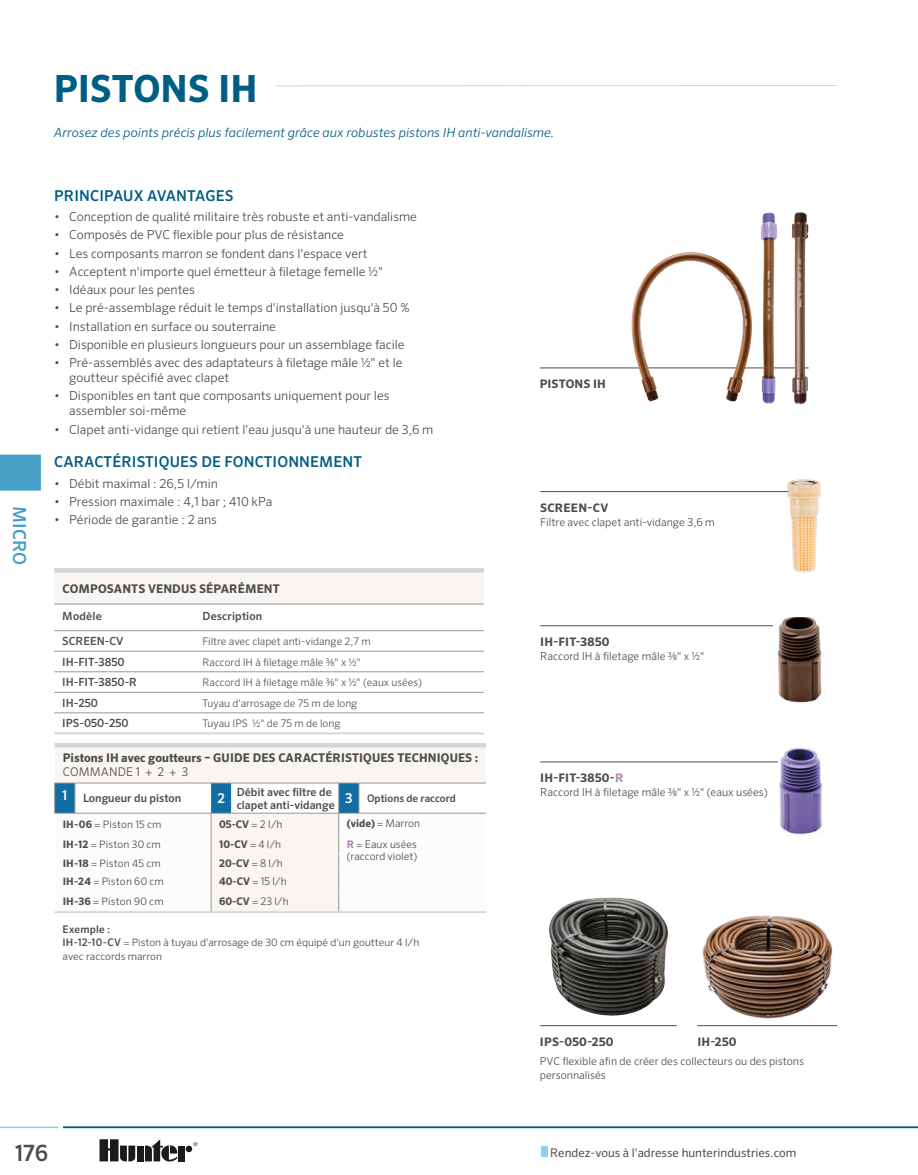
<style>
.page{position:relative;width:918px;height:1175px;background:#fff}
.page>*{position:absolute;margin:0;border:0;box-sizing:border-box;transform-origin:0 0}
.t1{font:700 37.5px "Sero Pro";letter-spacing:-.005em;color:#005d83}
.t2{font:500 22.5px "Sero Pro";color:#4c4d4d}
.t3{font:500 18px "Sero Pro";letter-spacing:.01em;color:#479ec7}
.t4{font:500 15px "Sero Pro";letter-spacing:.01em;color:#005d83}
.t5{font:500 13.5px "Sero Pro";color:#fff}
.t6{font:italic 300 12.75px "Sero Pro";letter-spacing:.005em;color:#005d83}
.t7{font:300 12.45px/15px "Sero Pro";color:#4c4d4d}
.t8{font:700 12px "Sero Pro";letter-spacing:.01em;color:#4c4d4d}
.t9{font:12px "Sero Pro";color:#4c4d4d}
.t10{font:300 12px "Sero Pro";letter-spacing:.01em;color:#4c4d4d}
.t11{font:700 11.7px "Sero Pro";letter-spacing:.02em;color:#4c4d4d}
.t12{font:500 11.25px/12px "Sero Pro";color:#4c4d4d}
.t13{font:300 10.8px/13.5px "Sero Pro";color:#4c4d4d}
.t14{font:300 10.5px "Sero Pro";color:#535454}
.t15{font:300 10.5px/12.6px "Sero Pro";color:#4c4d4d}
.t16{font:700 10.5px "Sero Pro";color:#4c4d4d}
.t17{font:500 10.5px "Sero Pro";letter-spacing:.015em;color:#4c4d4d}
.t18{font:300 10.35px/13.5px "Sero Pro";color:#4c4d4d}
.s1{font-weight:700}
.s2{font-size:10.5px}
.s3{font-weight:300}
.s4{font-weight:700;color:#b585b5}
.s5{font-weight:500;font-size:10.5px}
.s6{color:#b585b5}
</style>
<div class="page">
<div style="left:541px;top:1146px;width:7px;height:10px;background:#8dcef2"></div>
<hr style="left:63px;top:1126px;width:855px;height:2px;background:#005d83">
<hr style="left:0;top:1126px;width:58px;height:2px;background:#8dcef2">
<svg style="left:194px;top:1142px;width:3px;height:4px"></svg>
<div style="left:137px;top:1145px;width:7px;height:16px;background:#1c1b1a"></div>
<div style="left:186px;top:1145px;width:6px;height:7px;background:#1c1b1a;border-radius:50%"></div>
<div style="left:178px;top:1145px;width:7px;height:16px;background:#1c1b1a"></div>
<svg style="left:145px;top:1139px;width:32px;height:22px"></svg>
<svg style="left:100px;top:1139px;width:35px;height:22px"></svg>
<svg style="left:276px;top:85px;width:561px;height:2px"></svg>
<div style="left:0;top:454px;width:41px;height:36px;background:#479ec7"></div>
<img style="left:702px;top:915px;width:131px;height:104px">
<img style="left:549px;top:897px;width:119px;height:119px">
<div style="left:54px;top:570px;width:430px;height:34px;background:#f8f5f2"></div>
<svg style="left:54px;top:631px;width:430px;height:83px"></svg>
<hr style="left:54px;top:568px;width:140px;height:4px;background:#d4d5d5">
<hr style="left:194px;top:568px;width:290px;height:4px;background:#d4d5d5">
<hr style="left:54px;top:604px;width:140px;height:1px;background:#969798">
<hr style="left:194px;top:604px;width:290px;height:1px;background:#969798">
<hr style="left:54px;top:630px;width:140px;height:1px;background:#969798">
<hr style="left:54px;top:651px;width:140px;height:1px;background:#969798">
<hr style="left:54px;top:671px;width:140px;height:1px;background:#969798">
<hr style="left:194px;top:630px;width:290px;height:1px;background:#969798">
<hr style="left:194px;top:651px;width:290px;height:1px;background:#969798">
<hr style="left:194px;top:671px;width:290px;height:1px;background:#969798">
<hr style="left:54px;top:692px;width:140px;height:1px;background:#969798">
<hr style="left:194px;top:692px;width:290px;height:1px;background:#969798">
<hr style="left:54px;top:712px;width:140px;height:1px;background:#969798">
<hr style="left:194px;top:712px;width:290px;height:1px;background:#969798">
<hr style="left:54px;top:732px;width:140px;height:2px;background:#d4d5d5">
<hr style="left:194px;top:732px;width:290px;height:2px;background:#d4d5d5">
<hr style="left:540px;top:368px;width:269px;height:1px;background:#4c4d4d">
<hr style="left:540px;top:491px;width:257px;height:1px;background:#4c4d4d">
<hr style="left:540px;top:761px;width:270px;height:1px;background:#4c4d4d">
<hr style="left:540px;top:625px;width:276px;height:1px;background:#4c4d4d">
<hr style="left:697px;top:1025px;width:140px;height:1px;background:#4c4d4d">
<hr style="left:540px;top:1025px;width:137px;height:1px;background:#4c4d4d">
<div style="left:55px;top:747px;width:431px;height:35px;background:#f8f5f2"></div>
<hr style="left:55px;top:911px;width:20px;height:2px;background:#d4d5d5">
<hr style="left:75px;top:911px;width:136px;height:2px;background:#d4d5d5">
<hr style="left:211px;top:911px;width:20px;height:2px;background:#d4d5d5">
<hr style="left:231px;top:911px;width:108px;height:2px;background:#d4d5d5">
<hr style="left:339px;top:911px;width:20px;height:2px;background:#d4d5d5">
<hr style="left:359px;top:911px;width:127px;height:2px;background:#d4d5d5">
<hr style="left:55px;top:743px;width:20px;height:4px;background:#d4d5d5">
<hr style="left:75px;top:743px;width:136px;height:4px;background:#d4d5d5">
<hr style="left:211px;top:743px;width:20px;height:4px;background:#d4d5d5">
<hr style="left:231px;top:743px;width:108px;height:4px;background:#d4d5d5">
<hr style="left:339px;top:743px;width:20px;height:4px;background:#d4d5d5">
<hr style="left:359px;top:743px;width:127px;height:4px;background:#d4d5d5">
<svg style="left:54px;top:782px;width:432px;height:130px"></svg>
<img style="left:779px;top:747px;width:44px;height:87px">
<img style="left:779px;top:479px;width:42px;height:94px">
<img style="left:774px;top:617px;width:48px;height:86px">
<img style="left:792px;top:213px;width:16px;height:191px">
<img style="left:761px;top:212px;width:15px;height:192px">
<img style="left:632px;top:252px;width:58px;height:149px">
<h1 class="t1" style="left:54px;top:66px;width:205px">PISTONS IH</h1>
<h3 class="t3" style="left:30px;top:505px;width:61px;rotate:90deg">MICRO</h3>
<p class="t6" style="left:54px;top:125px;width:502px">Arrosez des points précis plus facilement grâce aux robustes pistons IH anti-vandalisme.</p>
<p class="t4" style="left:54px;top:186px;width:181px">PRINCIPAUX AVANTAGES</p>
<p class="t7" style="left:54px;top:209px;width:364px">• Conception de qualité militaire très robuste et anti-vandalisme</p>
<p class="t7" style="left:54px;top:227px;width:291px">• Composés de PVC flexible pour plus de résistance</p>
<p class="t7" style="left:54px;top:246px;width:315px">• Les composants marron se fondent dans l'espace vert</p>
<p class="t7" style="left:54px;top:264px;width:330px">• Acceptent n'importe quel émetteur à filetage femelle ½"</p>
<p class="t7" style="left:54px;top:282px;width:142px">• Idéaux pour les pentes</p>
<p class="t7" style="left:54px;top:300px;width:357px">• Le pré-assemblage réduit le temps d'installation jusqu'à 50 %</p>
<p class="t7" style="left:54px;top:319px;width:223px">• Installation en surface ou souterraine</p>
<p class="t7" style="left:54px;top:337px;width:352px">• Disponible en plusieurs longueurs pour un assemblage facile</p>
<p class="t7" style="left:69px;top:355px;width:335px;text-indent:-15px">• Pré-assemblés avec des adaptateurs à filetage mâle ½" et le goutteur spécifié avec clapet</p>
<p class="t7" style="left:69px;top:388px;width:322px;text-indent:-15px">• Disponibles en tant que composants uniquement pour les assembler soi-même</p>
<p class="t7" style="left:54px;top:421px;width:381px">• Clapet anti-vidange qui retient l'eau jusqu'à une hauteur de 3,6 m</p>
<p class="t4" style="left:54px;top:453px;width:309px">CARACTÉRISTIQUES DE FONCTIONNEMENT</p>
<p class="t7" style="left:54px;top:475px;width:165px">• Débit maximal : 26,5 l/min</p>
<p class="t7" style="left:54px;top:494px;width:220px">• Pression maximale : 4,1 bar ; 410 kPa</p>
<p class="t7" style="left:54px;top:512px;width:164px">• Période de garantie : 2 ans</p>
<p class="t8" style="left:62px;top:581px;width:219px">COMPOSANTS VENDUS SÉPARÉMENT</p>
<p class="t12" style="left:62px;top:609px;width:41px">Modèle</p>
<p class="t12" style="left:203px;top:609px;width:61px">Description</p>
<p class="t12" style="left:62px;top:635px;width:63px">SCREEN-CV</p>
<p class="t14" style="left:202px;top:635px;width:170px">Filtre avec clapet anti-vidange 2,7 m</p>
<p class="t12" style="left:62px;top:656px;width:64px">IH-FIT-3850</p>
<p class="t14" style="left:202px;top:655px;width:160px">Raccord IH à filetage mâle ⅜" x ½"</p>
<p class="t12" style="left:62px;top:676px;width:76px">IH-FIT-3850-R</p>
<p class="t14" style="left:202px;top:676px;width:221px">Raccord IH à filetage mâle ⅜" x ½" (eaux usées)</p>
<p class="t12" style="left:62px;top:697px;width:37px">IH-250</p>
<p class="t14" style="left:202px;top:696px;width:156px">Tuyau d'arrosage de 75 m de long</p>
<p class="t12" style="left:62px;top:717px;width:68px">IPS-050-250</p>
<p class="t14" style="left:202px;top:717px;width:139px">Tuyau IPS ½" de 75 m de long</p>
<p class="t8" style="left:63px;top:750px;width:417px">Pistons IH avec goutteurs – GUIDE DES CARACTÉRISTIQUES TECHNIQUES :</p>
<p class="t10" style="left:63px;top:764px;width:127px">COMMANDE 1 + 2 + 3</p>
<p class="t12" style="left:62px;top:792px;width:121px"><sup>1</sup> Longueur du piston</p>
<p class="t5" style="left:217px;top:790px;width:9px">2</p>
<p class="t12" style="left:237px;top:786px;width:221px">Débit avec filtre de<br>clapet anti-vidange <sup>3</sup> <sup>Options</sup> <sup>de</sup> <sup>raccord</sup></p>
<p class="t18" style="left:63px;top:817px;width:100px"><span class="s1">IH-06</span> <span class="s2">=</span> Piston 15 cm</p>
<p class="t16" style="left:219px;top:818px;width:65px">05-CV <span class="s3">= 2 l/h</span></p>
<p class="t15" style="left:347px;top:817px;width:75px"><span class="s1">(vide)</span> = Marron</p>
<p class="t18" style="left:63px;top:837px;width:100px"><span class="s1">IH-12</span> <span class="s2">=</span> Piston 30 cm</p>
<p class="t16" style="left:219px;top:838px;width:63px">10-CV <span class="s3">= 4 l/h</span></p>
<p class="t15" style="left:347px;top:837px;width:72px"><span class="s4">R</span> = Eaux usées (raccord violet)</p>
<p class="t18" style="left:63px;top:856px;width:99px"><span class="s1">IH-18</span> <span class="s2">=</span> Piston 45 cm</p>
<p class="t16" style="left:219px;top:856px;width:65px">20-CV <span class="s3">= 8 l/h</span></p>
<p class="t18" style="left:63px;top:874px;width:103px"><span class="s1">IH-24</span> <span class="s2">=</span> Piston 60 cm</p>
<p class="t15" style="left:219px;top:874px;width:69px"><span class="s1">40-CV</span> = 15 l/h</p>
<p class="t18" style="left:63px;top:894px;width:102px"><span class="s1">IH-36</span> <span class="s2">=</span> Piston 90 cm</p>
<p class="t15" style="left:219px;top:894px;width:71px"><span class="s1">60-CV</span> = 23 l/h</p>
<p class="t17" style="left:63px;top:922px;width:49px">Exemple :</p>
<p class="t18" style="left:63px;top:936px;width:358px"><span class="s5">IH-12-10-CV</span> = Piston à tuyau d'arrosage de 30 cm équipé d'un goutteur 4 l/h avec raccords marron</p>
<p class="t11" style="left:540px;top:377px;width:68px">PISTONS IH</p>
<p class="t11" style="left:540px;top:501px;width:70px">SCREEN-CV</p>
<p class="t13" style="left:540px;top:515px;width:176px">Filtre avec clapet anti-vidange 3,6 m</p>
<p class="t11" style="left:540px;top:635px;width:71px">IH-FIT-3850</p>
<p class="t13" style="left:540px;top:649px;width:166px">Raccord IH à filetage mâle 3/8" x ½"</p>
<p class="t11" style="left:540px;top:771px;width:85px">IH-FIT-3850-<span class="s6">R</span></p>
<p class="t13" style="left:540px;top:785px;width:229px">Raccord IH à filetage mâle 3/8" x ½" (eaux usées)</p>
<p class="t11" style="left:540px;top:1034px;width:75px">IPS-050-250</p>
<p class="t11" style="left:697px;top:1034px;width:41px">IH-250</p>
<p class="t13" style="left:540px;top:1054px;width:266px">PVC flexible afin de créer des collecteurs ou des pistons personnalisés</p>
<h2 class="t2" style="left:15px;top:1139px;width:35px">176</h2>
<p class="t9" style="left:550px;top:1145px;width:248px">Rendez-vous à l'adresse hunterindustries.com</p>
</div>
